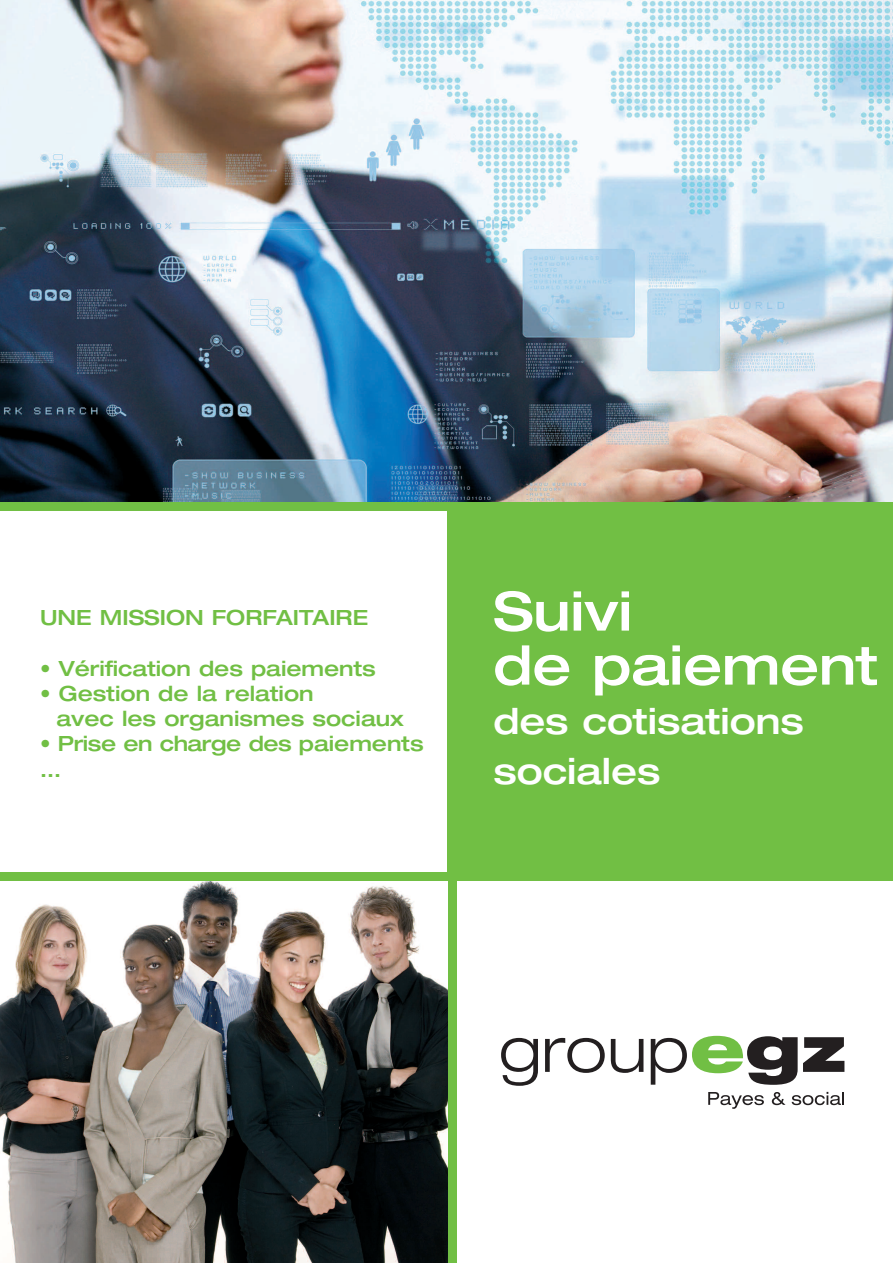
<style>
.page{position:relative;width:893px;height:1263px;background:#fff}
.page>*{position:absolute;margin:0;border:0;box-sizing:border-box;transform-origin:0 0}
.t1{font:500 expanded 54px/54px "Helvetica Neue";color:#fff}
.t2{font:500 expanded 36px/49.5px "Helvetica Neue";color:#fff}
.t3{font:500 expanded 21px/25.2px "Helvetica Neue";color:#71bf44}
.t4{font:500 expanded 21px/25.2px "Helvetica Neue";letter-spacing:-.02em;color:#71bf44}
</style>
<div class="page">
<div style="left:448px;top:510px;width:445px;height:370px;background:#71bf44"></div>
<img style="left:0;top:880px;width:448px;height:383px">
<img style="left:0;top:0;width:893px;height:502px">
<div style="left:0;top:502px;width:893px;height:8px;background:#71bf44"></div>
<div style="left:448px;top:502px;width:8px;height:761px;background:#71bf44"></div>
<div style="left:0;top:872px;width:893px;height:8px;background:#71bf44"></div>
<svg style="left:501px;top:1038px;width:37px;height:48px"></svg>
<svg style="left:545px;top:1038px;width:60px;height:35px"></svg>
<svg style="left:611px;top:1039px;width:32px;height:34px"></svg>
<svg style="left:651px;top:1036px;width:193px;height:49px"></svg>
<svg style="left:708px;top:1092px;width:56px;height:17px"></svg>
<svg style="left:772px;top:1092px;width:13px;height:13px"></svg>
<svg style="left:792px;top:1092px;width:52px;height:13px"></svg>
<p class="t3" style="left:40px;top:607px;width:330px">UNE MISSION FORFAITAIRE</p>
<p class="t3" style="left:40px;top:658px;width:337px">• Vérification des paiements</p>
<p class="t3" style="left:56px;top:683px;width:349px;text-indent:-16px">• Gestion de la relation<br>avec les organismes sociaux</p>
<p class="t4" style="left:40px;top:733px;width:385px">• Prise en charge des paiements …</p>
<h1 class="t1" style="left:493px;top:590px;width:386px">Suivi<br>de paiement</h1>
<h2 class="t2" style="left:493px;top:700px;width:312px">des cotisations sociales</h2>
</div>
